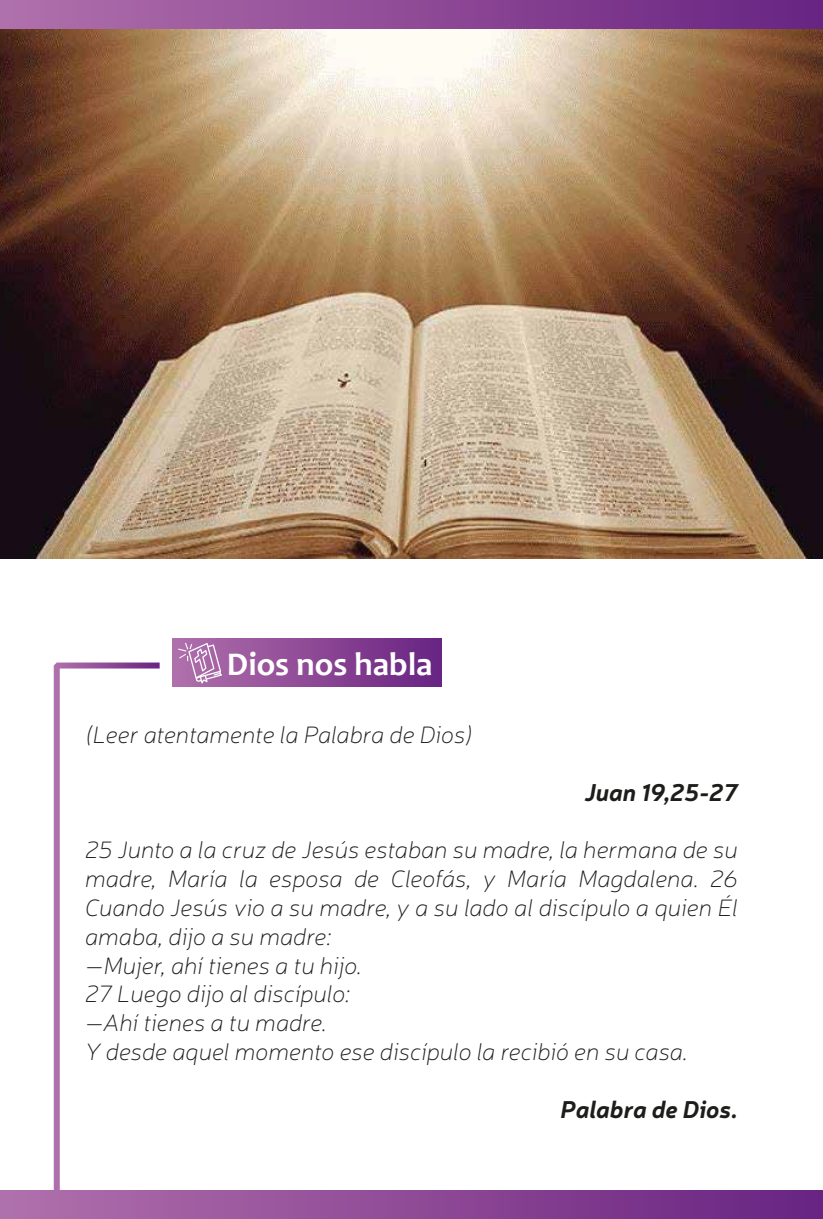
<style>
.page{position:relative;width:823px;height:1219px;background:#fff}
.page>*{position:absolute;margin:0;border:0;box-sizing:border-box;transform-origin:0 0}
.t1{font:700 33.2px "Candara";color:#fff}
.t2{font:italic 100 24px/28.8px "Neris";color:#1d1d1b}
.t3{font:italic 700 24px "Neris";color:#1d1d1b}
</style>
<div class="page">
<img style="left:0;top:28px;width:822px;height:531px">
<svg style="left:54px;top:662px;width:105px;height:529px"></svg>
<div style="left:0;top:0;width:822px;height:28px;background:linear-gradient(to right,#b271ac,#692482)"></div>
<div style="left:0;top:1191px;width:822px;height:28px;background:linear-gradient(to right,#b271ac,#692482)"></div>
<div style="left:172px;top:639px;width:269px;height:47px;background:linear-gradient(to right,#b271ac,#692482)"></div>
<svg style="left:178px;top:643px;width:44px;height:41px;background:#ba87b9"></svg>
<h1 class="t1" style="left:227px;top:643px;width:207px">Dios nos habla</h1>
<p class="t2" style="left:85px;top:720px;width:389px">(Leer atentamente la Palabra de Dios)</p>
<p class="t3" style="left:584px;top:775px;width:154px">Juan 19,25-27</p>
<p class="t2" style="left:85px;top:835px;width:654px">25 Junto a la cruz de Jesús estaban su madre, la hermana de su madre, María la esposa de Cleofás, y María Magdalena. 26<br>Cuando Jesús vio a su madre, y a su lado al discípulo a quien Él amaba, dijo a su madre:<br>—Mujer, ahí tienes a tu hijo.<br>27 Luego dijo al discípulo:<br>—Ahí tienes a tu madre.<br>Y desde aquel momento ese discípulo la recibió en su casa.</p>
<p class="t3" style="left:560px;top:1092px;width:179px">Palabra de Dios.</p>
</div>
